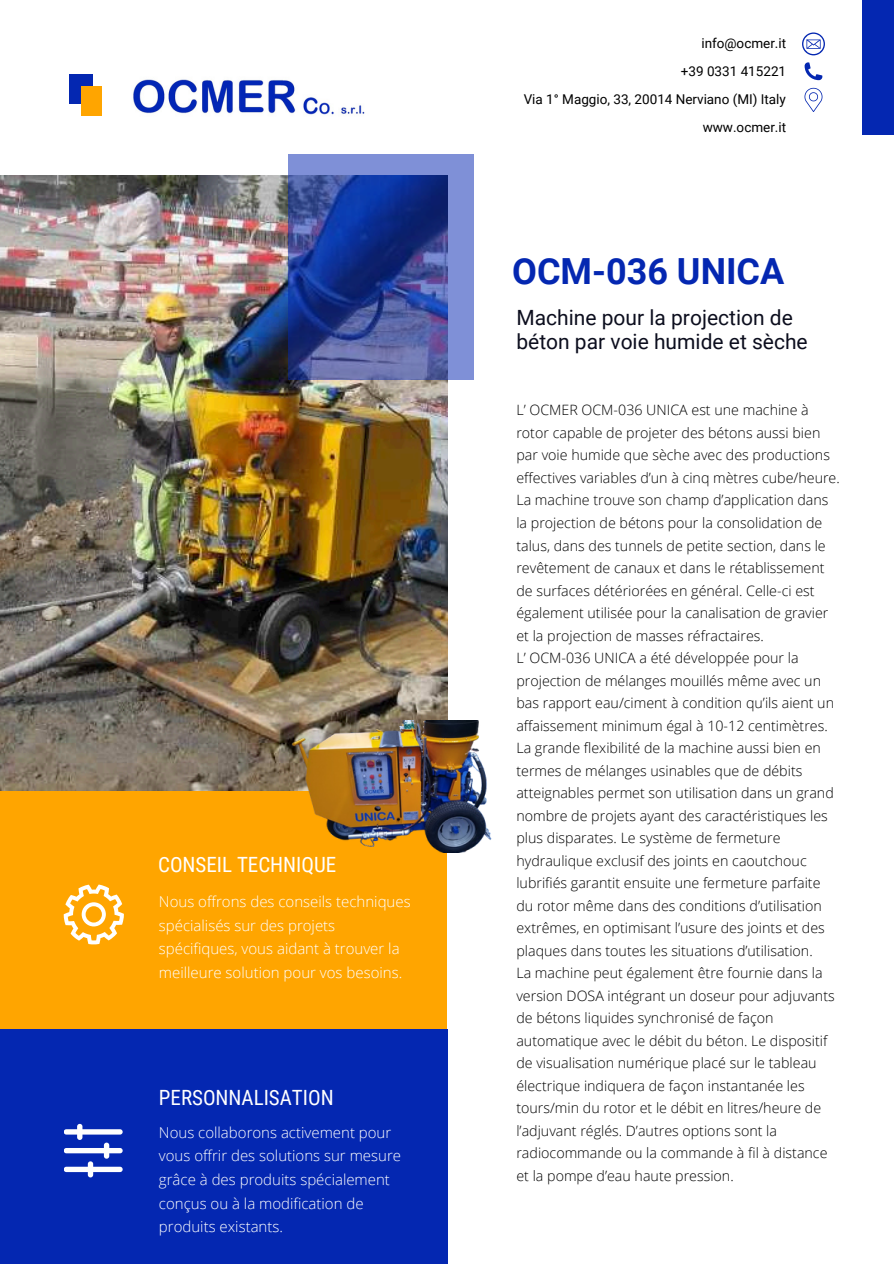
<style>
.page{position:relative;width:894px;height:1264px;background:#fff}
.page>*{position:absolute;margin:0;border:0;box-sizing:border-box;transform-origin:0 0}
.t1{font:700 36px "Roboto";color:#0427b1}
.t2{font:21px/24.8px "Roboto";color:#0c0e1e}
.t3{font:21px "Roboto Condensed";color:#fff}
.t4{font:300 15px/23.7px "Open Sans";color:#fff}
.t5{font:300 14.25px/22.5px "Open Sans";color:#000}
.t6{font:13.5px "Roboto";color:#000}
</style>
<div class="page">
<div style="left:70px;top:74px;width:23px;height:30px;background:#0427b1"></div>
<div style="left:81px;top:86px;width:21px;height:29px;background:#ffa500"></div>
<div style="left:862px;top:0;width:31px;height:135px;background:#0427b1"></div>
<div style="left:0;top:790px;width:447px;height:241px;background:#ffa500"></div>
<div style="left:0;top:1029px;width:447px;height:234px;background:#0427b1"></div>
<img style="left:133px;top:79px;width:232px;height:36px">
<svg style="left:64px;top:884px;width:59px;height:60px"></svg>
<svg style="left:64px;top:1123px;width:58px;height:54px"></svg>
<svg style="left:802px;top:32px;width:22px;height:23px"></svg>
<svg style="left:804px;top:62px;width:18px;height:18px"></svg>
<svg style="left:804px;top:88px;width:18px;height:24px"></svg>
<img style="left:0;top:176px;width:447px;height:614px">
<svg style="left:288px;top:154px;width:185px;height:225px;background:#4054a2"></svg>
<img style="left:270px;top:720px;width:222px;height:132px">
<p class="t3" style="left:158px;top:852px;width:180px">CONSEIL TECHNIQUE</p>
<h4 class="t4" style="left:159px;top:889px;width:253px">Nous offrons des conseils techniques spécialisés sur des projets spécifiques, vous aidant à trouver la meilleure solution pour vos besoins.</h4>
<p class="t3" style="left:159px;top:1085px;width:176px">PERSONNALISATION</p>
<h3 class="t4" style="left:159px;top:1120px;width:243px">Nous collaborons activement pour vous offrir des solutions sur mesure grâce à des produits spécialement conçus ou à la modification de produits existants.</h3>
<p class="t6" style="left:701px;top:36px;width:86px">info@ocmer.it</p>
<p class="t6" style="left:680px;top:64px;width:107px">+39 0331 415221</p>
<p class="t6" style="left:523px;top:92px;width:264px">Via 1° Maggio, 33, 20014 Nerviano (MI) Italy</p>
<p class="t6" style="left:702px;top:119px;width:85px">www.ocmer.it</p>
<p class="t1" style="left:512px;top:250px;width:273px">OCM-036 UNICA</p>
<p class="t2" style="left:516px;top:305px;width:293px">Machine pour la projection de béton par voie humide et sèche</p>
<h1 class="t5" style="left:516px;top:398px;width:325px">L’ OCMER OCM-036 UNICA est une machine à rotor capable de projeter des bétons aussi bien par voie humide que sèche avec des productions effectives variables d’un à cinq mètres cube/heure.<br>La machine trouve son champ d’application dans la projection de bétons pour la consolidation de talus, dans des tunnels de petite section, dans le revêtement de canaux et dans le rétablissement de surfaces détériorées en général. Celle-ci est également utilisée pour la canalisation de gravier et la projection de masses réfractaires.<br>L’ OCM-036 UNICA a été développée pour la projection de mélanges mouillés même avec un bas rapport eau/ciment à condition qu’ils aient un affaissement minimum égal à 10-12 centimètres.<br>La grande flexibilité de la machine aussi bien en termes de mélanges usinables que de débits atteignables permet son utilisation dans un grand nombre de projets ayant des caractéristiques les plus disparates. Le système de fermeture hydraulique exclusif des joints en caoutchouc lubrifiés garantit ensuite une fermeture parfaite du rotor même dans des conditions d’utilisation extrêmes, en optimisant l’usure des joints et des plaques dans toutes les situations d’utilisation.<br>La machine peut également être fournie dans la version DOSA intégrant un doseur pour adjuvants de bétons liquides synchronisé de façon automatique avec le débit du béton. Le dispositif de visualisation numérique placé sur le tableau électrique indiquera de façon instantanée les tours/min du rotor et le débit en litres/heure de l’adjuvant réglés. D’autres options sont la radiocommande ou la commande à fil à distance et la pompe d’eau haute pression.</h1>
</div>
